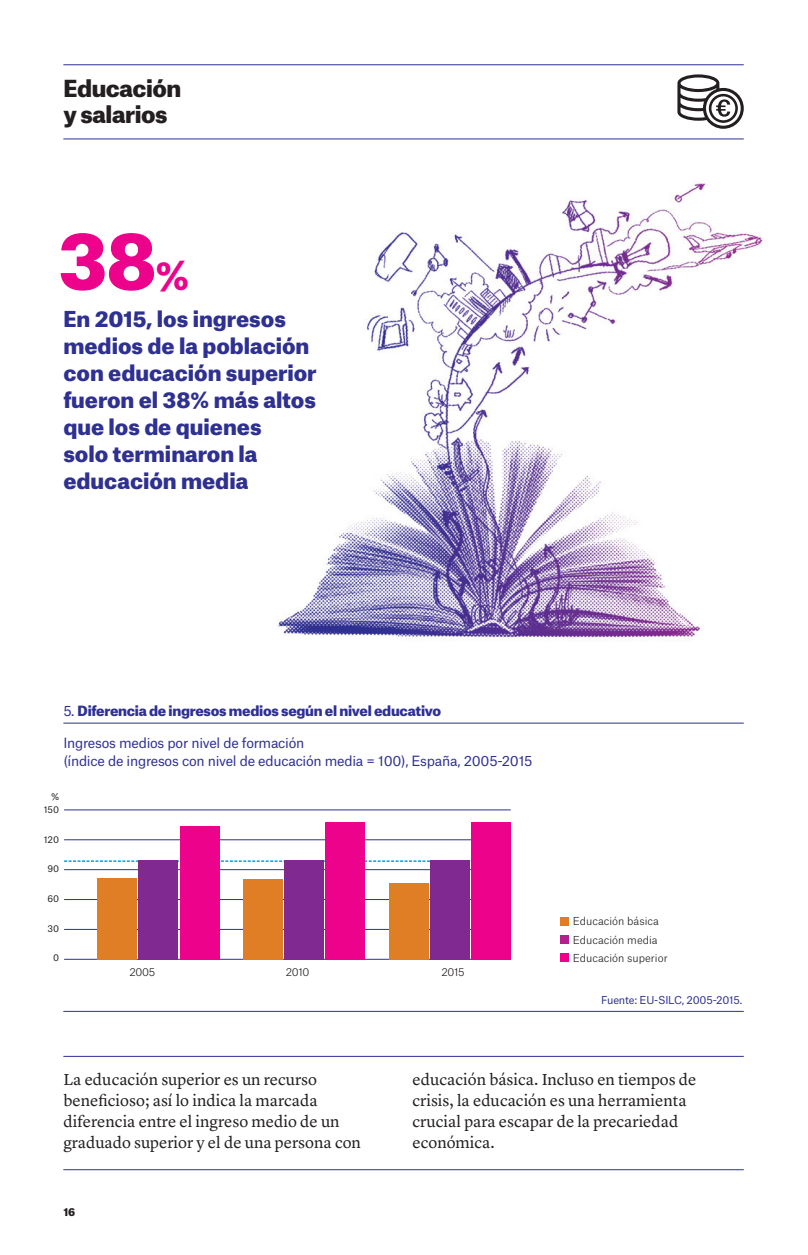
<style>
.page{position:relative;width:808px;height:1255px;background:#fff}
.page>*{position:absolute;margin:0;border:0;box-sizing:border-box;transform-origin:0 0}
.t1{font:900 75px "Atlas Grotesk";color:#ed028c}
.t2{font:900 22.5px "Atlas Grotesk";letter-spacing:-.02em;color:#231f20}
.t3{font:900 21px/27px "Atlas Grotesk";color:#2e3092}
.t4{font:16.5px/21px "Lyon Text";color:#231f20}
.t5{font:13.5px/18px "Atlas Grotesk";letter-spacing:-.02em;color:#2e3092}
.t6{font:900 13.5px "Atlas Grotesk";letter-spacing:-.02em;color:#2e3092}
.t7{font:300 10.5px "Atlas Grotesk";color:#231f20}
.t8{font:10.5px "Atlas Grotesk";letter-spacing:-.02em;color:#2e3092}
.t9{font:900 10.5px "Atlas Grotesk";color:#231f20}
.t10{font:9px "Atlas Grotesk";color:#231f20}
.s1{font-size:37.5px}
.s2{font-weight:400}
</style>
<div class="page">
<svg style="left:64px;top:860px;width:408px;height:1px"></svg>
<hr style="left:64px;top:809px;width:447px;height:1px;background:#2e3092">
<hr style="left:64px;top:869px;width:447px;height:1px;background:#2e3092">
<hr style="left:64px;top:839px;width:447px;height:1px;background:#2e3092">
<hr style="left:64px;top:899px;width:447px;height:1px;background:#2e3092">
<hr style="left:64px;top:958px;width:447px;height:1px;background:#2e3092">
<hr style="left:64px;top:929px;width:447px;height:1px;background:#2e3092">
<img style="left:278px;top:183px;width:485px;height:457px">
<hr style="left:63px;top:1056px;width:681px;height:1px;background:#2e3092">
<hr style="left:63px;top:1169px;width:681px;height:1px;background:#2e3092">
<hr style="left:63px;top:64px;width:681px;height:1px;background:#2e3092">
<hr style="left:63px;top:139px;width:681px;height:1px;background:#2e3092">
<hr style="left:63px;top:722px;width:681px;height:1px;background:#2e3092">
<hr style="left:63px;top:1011px;width:681px;height:1px;background:#2e3092">
<svg style="left:677px;top:74px;width:67px;height:55px"></svg>
<div style="left:98px;top:878px;width:39px;height:81px;background:#e07e26"></div>
<div style="left:139px;top:860px;width:39px;height:99px;background:#802990"></div>
<div style="left:180px;top:826px;width:39px;height:133px;background:#ed028c"></div>
<div style="left:243px;top:879px;width:39px;height:80px;background:#e07e26"></div>
<div style="left:285px;top:860px;width:39px;height:99px;background:#802990"></div>
<div style="left:326px;top:822px;width:39px;height:137px;background:#ed028c"></div>
<div style="left:389px;top:882px;width:39px;height:77px;background:#e07e26"></div>
<div style="left:430px;top:860px;width:39px;height:99px;background:#802990"></div>
<div style="left:472px;top:821px;width:39px;height:138px;background:#ed028c"></div>
<div style="left:560px;top:916px;width:8px;height:9px;background:#e07e26"></div>
<div style="left:560px;top:935px;width:8px;height:8px;background:#b41e8d"></div>
<div style="left:560px;top:953px;width:8px;height:9px;background:#ed028c"></div>
<p class="t2" style="left:63px;top:70px;width:119px">Educación</p>
<p class="t2" style="left:63px;top:95px;width:106px">y salarios</p>
<p class="t1" style="left:58px;top:199px;width:133px">38<span class="s1">%</span></p>
<p class="t3" style="left:63px;top:303px;width:255px">En 2015, los ingresos medios de la población con educación superior fueron el 38% más altos que los de quienes<br>solo terminaron la educación media</p>
<p class="t6" style="left:63px;top:699px;width:379px"><span class="s2">5.</span> Diferencia de ingresos medios según el nivel educativo</p>
<p class="t5" style="left:63px;top:732px;width:471px">Ingresos medios por nivel de formación<br>(índice de ingresos con nivel de educación media = 100), España, 2005-2015</p>
<p class="t10" style="left:51px;top:789px;width:10px">%</p>
<p class="t10" style="left:44px;top:802px;width:17px">150</p>
<p class="t10" style="left:44px;top:832px;width:17px">120</p>
<p class="t10" style="left:47px;top:861px;width:13px">90</p>
<p class="t10" style="left:47px;top:891px;width:13px">60</p>
<p class="t10" style="left:48px;top:920px;width:13px">30</p>
<p class="t10" style="left:53px;top:950px;width:8px">0</p>
<p class="t7" style="left:129px;top:963px;width:27px">2005</p>
<p class="t7" style="left:286px;top:963px;width:25px">2010</p>
<p class="t7" style="left:441px;top:963px;width:25px">2015</p>
<p class="t7" style="left:573px;top:913px;width:88px">Educación básica</p>
<p class="t7" style="left:573px;top:931px;width:86px">Educación media</p>
<p class="t7" style="left:573px;top:949px;width:96px">Educación superior</p>
<p class="t8" style="left:601px;top:991px;width:143px">Fuente: EU-SILC, 2005-2015.</p>
<p class="t4" style="left:63px;top:1068px;width:299px">La educación superior es un recurso beneficioso; así lo indica la marcada diferencia entre el ingreso medio de un graduado superior y el de una persona con</p>
<p class="t4" style="left:413px;top:1068px;width:285px">educación básica. Incluso en tiempos de crisis, la educación es una herramienta crucial para escapar de la precariedad económica.</p>
<p class="t9" style="left:64px;top:1203px;width:13px">16</p>
</div>
